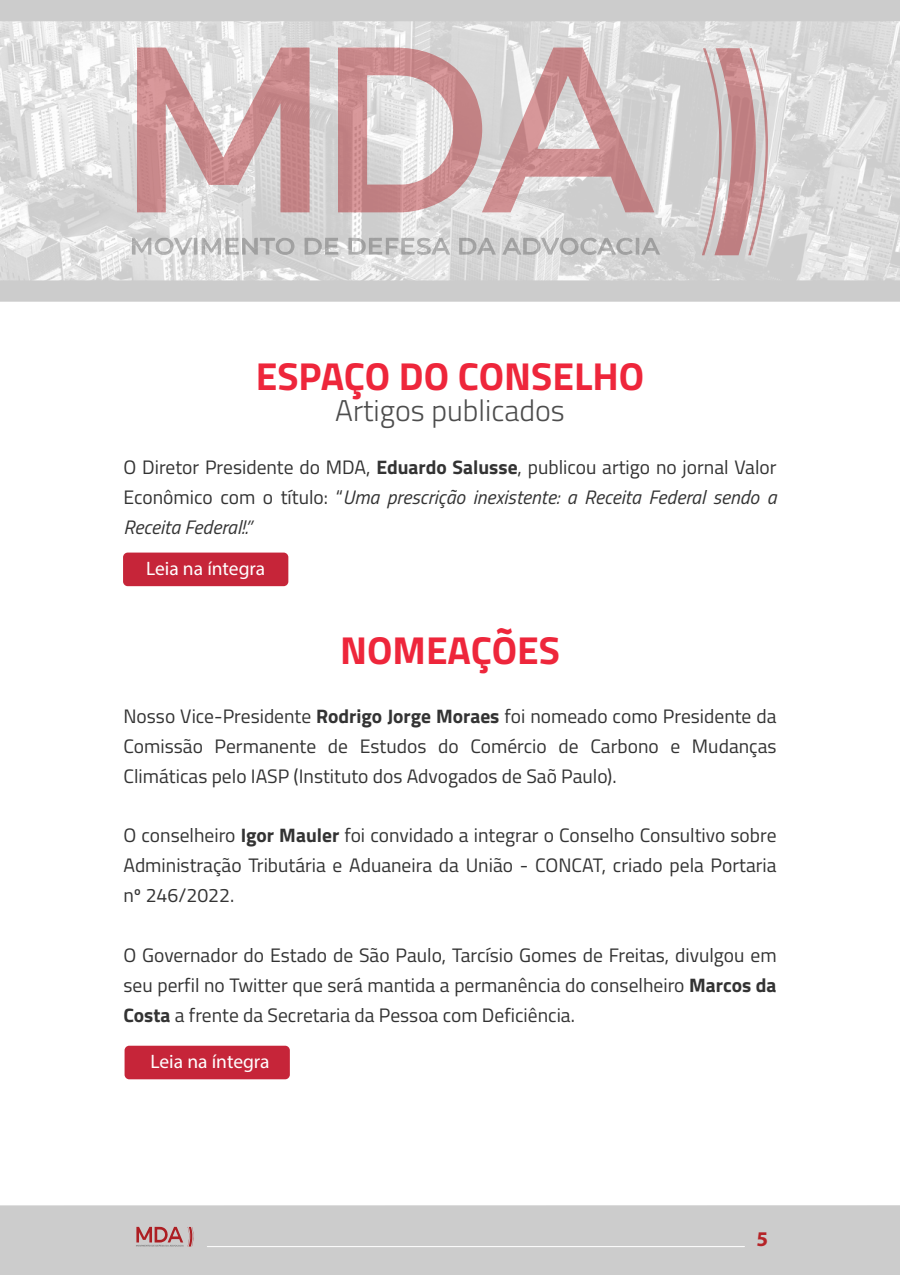
<style>
.page{position:relative;width:900px;height:1275px;background:#fff}
.page>*{position:absolute;margin:0;border:0;box-sizing:border-box;transform-origin:0 0}
.t1{font:700 39px "Titillium Web";color:#ee263b}
.t2{font:300 30px "Titillium Web";color:#4d4d4d}
.t3{font:700 21px "Myriad Pro";color:#b52327}
.t4{font:19.5px/30px "Titillium Web";color:#333;text-align:justify}
.t5{font:19.5px "Myriad Pro";color:#fff}
.s1{font-weight:700}
.s2{font-style:italic}
</style>
<div class="page">
<div style="left:0;top:1205px;width:900px;height:70px;background:#ccc"></div>
<svg style="left:136px;top:1227px;width:57px;height:20px"></svg>
<img style="left:0;top:21px;width:900px;height:259px">
<svg style="left:137px;top:48px;width:173px;height:164px;background:#d3b1b2"></svg>
<svg style="left:338px;top:48px;width:316px;height:164px;background:#d3b5b6"></svg>
<svg style="left:702px;top:48px;width:66px;height:207px;background:#cdb1b2"></svg>
<svg style="left:305px;top:238px;width:34px;height:17px"></svg>
<svg style="left:459px;top:238px;width:37px;height:17px"></svg>
<svg style="left:348px;top:237px;width:102px;height:18px;background:#c6c6c6"></svg>
<svg style="left:502px;top:235px;width:158px;height:20px;background:#c4c4c4"></svg>
<svg style="left:132px;top:237px;width:164px;height:18px;background:#c8c8c8"></svg>
<div style="left:0;top:0;width:900px;height:21px;background:#ccc"></div>
<div style="left:0;top:280px;width:900px;height:22px;background:#ccc"></div>
<hr style="left:207px;top:1246px;width:537px;height:1px;background:#fff">
<div style="left:123px;top:553px;width:165px;height:33px;background:#c62539;border-radius:5px"></div>
<div style="left:125px;top:1046px;width:165px;height:33px;background:#c62539;border-radius:5px"></div>
<h1 class="t1" style="left:256px;top:346px;width:390px">ESPAÇO DO CONSELHO</h1>
<h2 class="t2" style="left:335px;top:389px;width:231px">Artigos publicados</h2>
<p class="t4" style="left:124px;top:451px;width:655px">O Diretor Presidente do MDA, <span class="s1">Eduardo Salusse</span>, publicou artigo no jornal Valor Econômico com o título: “<span class="s2">Uma prescrição inexistente: a Receita Federal sendo a Receita Federal!.”</span></p>
<p class="t5" style="left:146px;top:557px;width:121px">Leia na íntegra</p>
<h1 class="t1" style="left:340px;top:621px;width:221px">NOMEAÇÕES</h1>
<p class="t4" style="left:124px;top:700px;width:655px">Nosso Vice-Presidente <span class="s1">Rodrigo Jorge Moraes</span> foi nomeado como Presidente da Comissão Permanente de Estudos do Comércio de Carbono e Mudanças Climáticas pelo IASP (Instituto dos Advogados de Saõ Paulo).</p>
<p class="t4" style="left:124px;top:819px;width:655px">O conselheiro <span class="s1">Igor Mauler</span> foi convidado a integrar o Conselho Consultivo sobre Administração Tributária e Aduaneira da União - CONCAT, criado pela Portaria nº 246/2022.</p>
<p class="t4" style="left:124px;top:939px;width:655px">O Governador do Estado de São Paulo, Tarcísio Gomes de Freitas, divulgou em seu perfil no Twitter que será mantida a permanência do conselheiro <span class="s1">Marcos da Costa</span> a frente da Secretaria da Pessoa com Deficiência.</p>
<p class="t5" style="left:151px;top:1050px;width:121px">Leia na íntegra</p>
<p class="t3" style="left:756px;top:1226px;width:13px">5</p>
</div>
